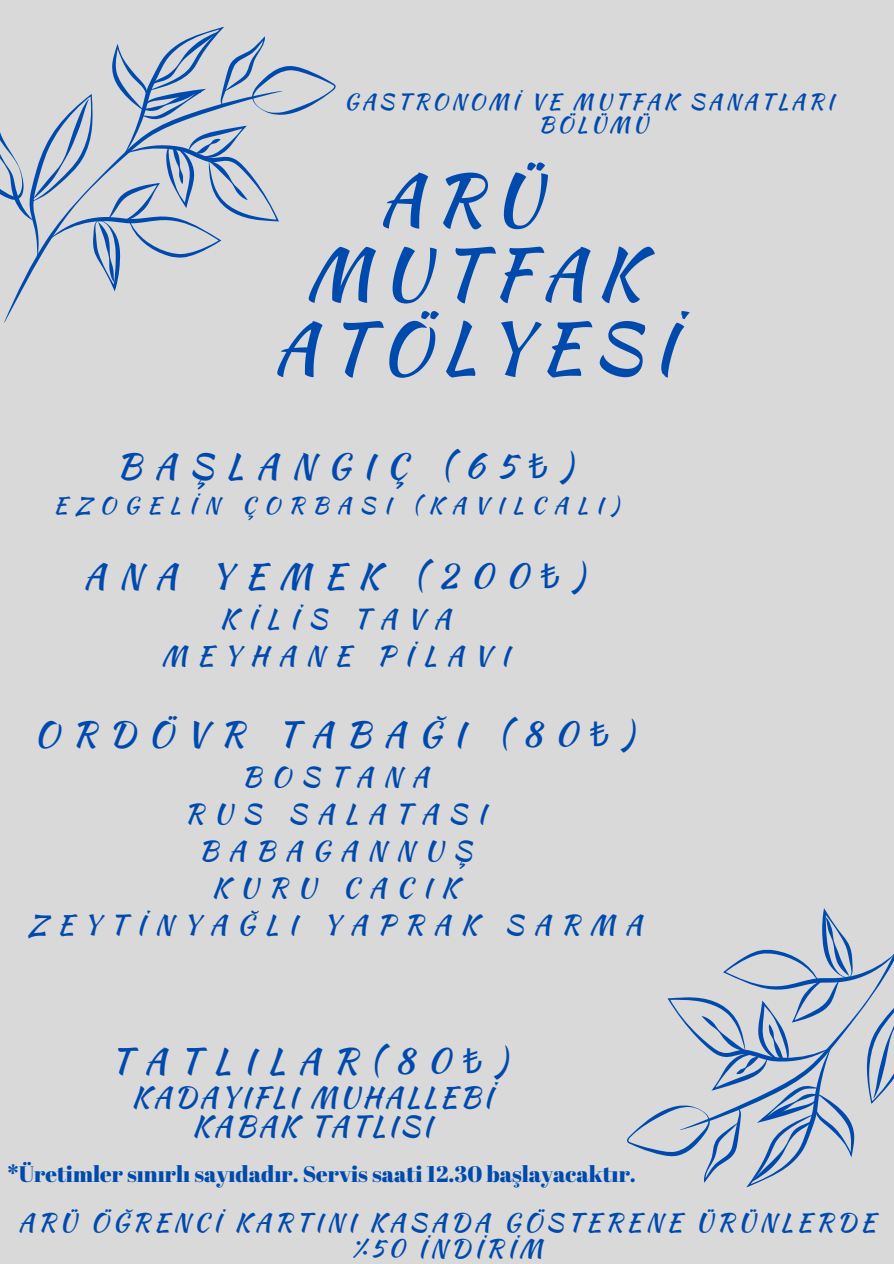
<style>
.page{position:relative;width:894px;height:1264px;background:#fff}
.page>*{position:absolute;margin:0;border:0;box-sizing:border-box;transform-origin:0 0}
.t1{font:69px/74.2px "Kaushan Script";letter-spacing:.16em;color:#004aad;text-align:center}
.t2{font:34.65px "Kaushan Script";letter-spacing:.375em;color:#004aad}
.t3{font:34.35px "Kaushan Script";letter-spacing:.375em;color:#004aad}
.t4{font:28.5px/28.2px "Kaushan Script";letter-spacing:.1em;color:#004aad;text-align:center}
.t5{font:26.85px/36.9px "Kaushan Script";letter-spacing:.375em;color:#004aad;text-align:center}
.t6{font:24.9px/26.4px "Kaushan Script";letter-spacing:.16em;color:#004aad;text-align:center}
.t7{font:22.5px "Abril Fatface";color:#004aad}
.t8{font:22.35px "Kaushan Script";letter-spacing:.375em;color:#004aad}
.t9{font:21.6px/23px "Kaushan Script";letter-spacing:.16em;color:#004aad;text-align:center}
.s1{font-family:"Noto Sans"}
</style>
<div class="page">
<div style="left:0;top:0;width:893px;height:1263px;background:#d9d9d9"></div>
<svg style="left:627px;top:908px;width:266px;height:279px"></svg>
<svg style="left:0;top:27px;width:336px;height:265px"></svg>
<p class="t9" style="left:344px;top:90px;width:490px">GASTRONOMİ VE MUTFAK SANATLARI<br>BÖLÜMÜ</p>
<p class="t1" style="left:273px;top:161px;width:402px">ARÜ<br>MUTFAK<br>ATÖLYESİ</p>
<p class="t3" style="left:116px;top:441px;width:457px">BAŞLANGIÇ (65<span class="s1">₺</span>)</p>
<p class="t8" style="left:53px;top:488px;width:566px">EZOGELİN ÇORBASI (KAVILCALI)</p>
<p class="t3" style="left:84px;top:550px;width:501px">ANA YEMEK (200<span class="s1">₺</span>)</p>
<p class="t5" style="left:161px;top:600px;width:349px">KİLİS TAVA<br>MEYHANE PİLAVI</p>
<p class="t3" style="left:34px;top:708px;width:600px">ORDÖVR TABAĞI (80<span class="s1">₺</span>)</p>
<p class="t5" style="left:28px;top:757px;width:615px">BOSTANA<br>RUS SALATASI<br>BABAGANNUŞ<br>KURU CACIK<br>ZEYTİNYAĞLI YAPRAK SARMA</p>
<h1 class="t2" style="left:111px;top:1035px;width:397px">TATLILAR(80<span class="s1">₺</span>)</h1>
<p class="t4" style="left:131px;top:1083px;width:362px">KADAYIFLI MUHALLEBİ<br>KABAK TATLISI</p>
<h2 class="t7" style="left:7px;top:1158px;width:630px">*Üretimler sınırlı sayıdadır. Servis saati 12.30 başlayacaktır.</h2>
<p class="t6" style="left:18px;top:1208px;width:858px">ARÜ ÖĞRENCİ KARTINI KASADA GÖSTERENE ÜRÜNLERDE %50 İNDİRİM</p>
</div>
